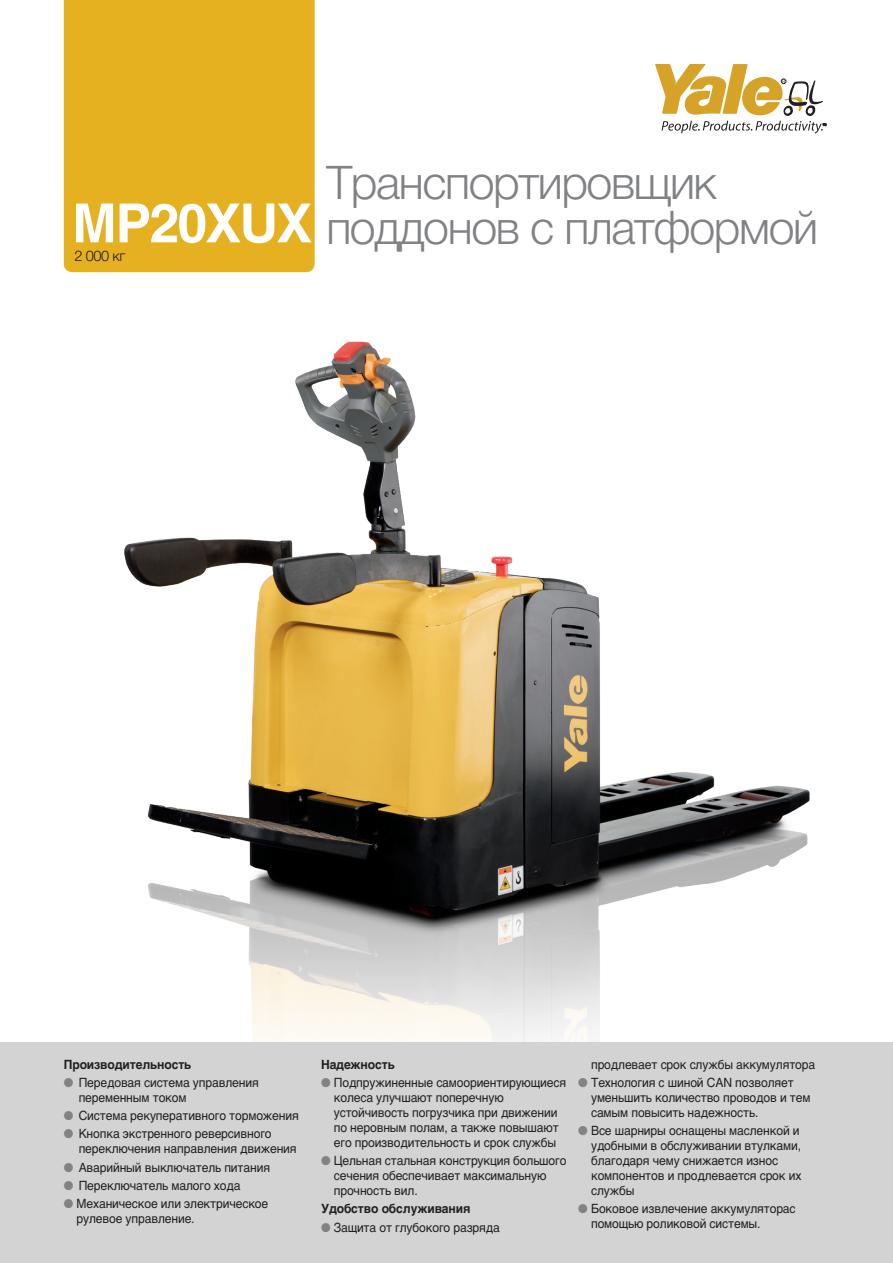
<style>
.page{position:relative;width:893px;height:1263px;background:#fff}
.page>*{position:absolute;margin:0;border:0;box-sizing:border-box;transform-origin:0 0}
.t1{font:700 54px "Helvetica Cyr";letter-spacing:-.03em;color:#fff}
.t2{font:300 46.5px "Helvetica Neue LTCYR";letter-spacing:-.03em;color:#808285}
.t3{font:300 14.7px "Helvetica Neue LTCYR";color:#231f20}
.t4{font:12.75px/15px "Helvetica Cyr Upright";letter-spacing:-.01em;color:#231f20;scale:.95 1}
.t5{font:700 12.75px "Helvetica Cyr";letter-spacing:-.01em;color:#231f20;scale:.95 1}
.s1{color:#808285}
</style>
<div class="page">
<img style="left:124px;top:341px;width:686px;height:701px">
<div style="left:0;top:1042px;width:893px;height:221px;background:#d3d3d3"></div>
<svg style="left:655px;top:64px;width:171px;height:70px"></svg>
<div style="left:64px;top:0;width:251px;height:272px;background:#e6b120"></div>
<p class="t2" style="left:326px;top:157px;width:392px">Транспортировщик</p>
<p class="t1" style="left:72px;top:192px;width:241px">MP20XUX</p>
<p class="t2" style="left:326px;top:202px;width:493px">поддонов с платформой</p>
<p class="t3" style="left:74px;top:248px;width:53px">2 000 кг</p>
<p class="t5" style="left:64px;top:1057px;width:136px">Производительность</p>
<p class="t4" style="left:79px;top:1075px;width:191px;text-indent:-15px"><span class="s1">●</span> Передовая система управления переменным током</p>
<p class="t4" style="left:64px;top:1108px;width:249px"><span class="s1">●</span> Система рекуперативного торможения</p>
<p class="t4" style="left:79px;top:1126px;width:231px;text-indent:-15px"><span class="s1">●</span> Кнопка экстренного реверсивного переключения направления движения</p>
<p class="t4" style="left:64px;top:1160px;width:219px"><span class="s1">●</span> Аварийный выключатель питания</p>
<p class="t4" style="left:64px;top:1178px;width:187px"><span class="s1">●</span> Переключатель малого хода</p>
<p class="t4" style="left:77px;top:1196px;width:203px;text-indent:-13px"><span class="s1">●</span> Механическое или электрическое рулевое управление.</p>
<p class="t5" style="left:321px;top:1057px;width:79px">Надежность</p>
<p class="t4" style="left:334px;top:1075px;width:246px;text-indent:-13px"><span class="s1">●</span> Подпружиненные самоориентирующиеся колеса улучшают поперечную устойчивость погрузчика при движении по неровным полам, а также повышают его производительность и срок службы</p>
<p class="t4" style="left:334px;top:1153px;width:246px;text-indent:-13px"><span class="s1">●</span> Цельная стальная конструкция большого сечения обеспечивает максимальную прочность вил.</p>
<p class="t5" style="left:321px;top:1202px;width:159px">Удобство обслуживания</p>
<p class="t4" style="left:321px;top:1220px;width:190px"><span class="s1">●</span> Защита от глубокого разряда</p>
<p class="t4" style="left:591px;top:1057px;width:237px">продлевает срок службы аккумулятора</p>
<p class="t4" style="left:591px;top:1075px;width:232px;text-indent:-13px"><span class="s1">●</span> Технология с шиной CAN позволяет уменьшить количество проводов и тем самым повысить надежность.</p>
<p class="t4" style="left:591px;top:1123px;width:223px;text-indent:-13px"><span class="s1">●</span> Все шарниры оснащены масленкой и удобными в обслуживании втулками, благодаря чему снижается износ компонентов и продлевается срок их службы</p>
<p class="t4" style="left:591px;top:1201px;width:217px;text-indent:-13px"><span class="s1">●</span> Боковое извлечение аккумуляторас помощью роликовой системы.</p>
</div>
